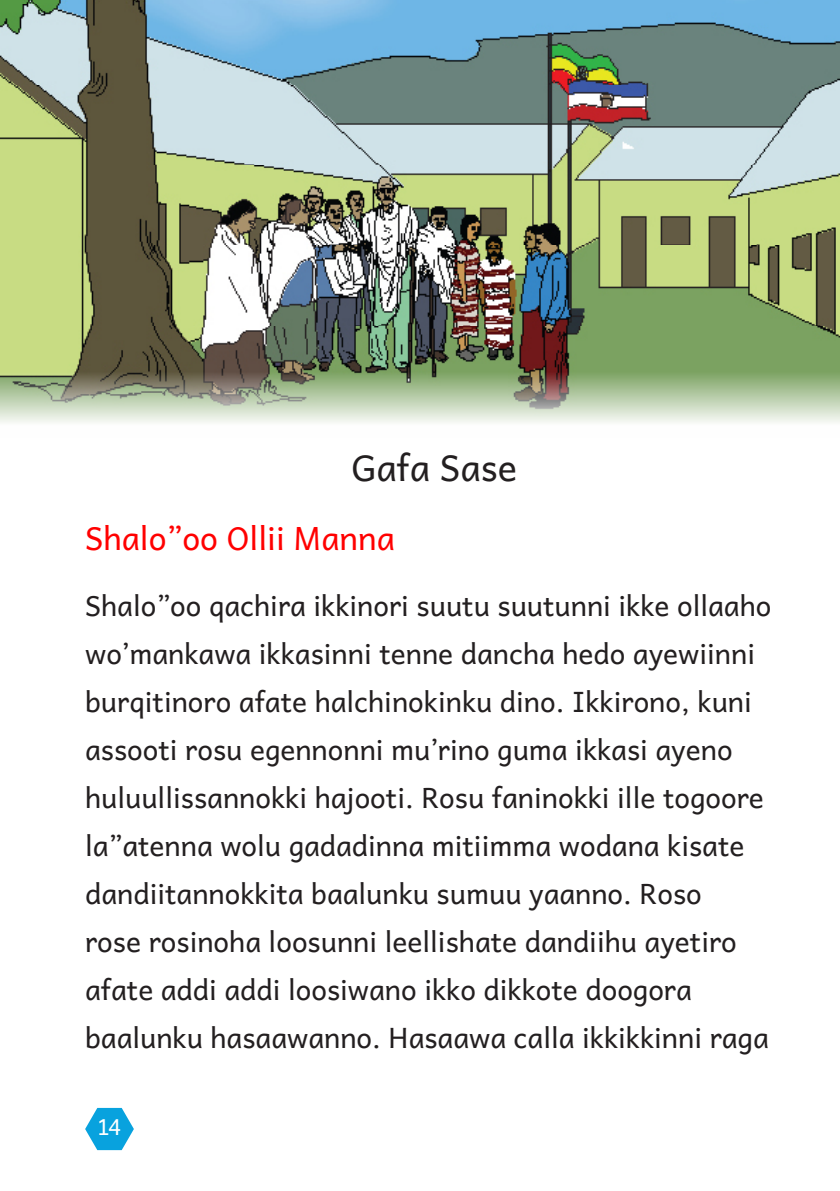
<style>
.page{position:relative;width:840px;height:1191px;background:#fff}
.page>*{position:absolute;margin:0;border:0;box-sizing:border-box;transform-origin:0 0}
.body_text{font:36px "Andika";color:#231f20}
.Sub_Title{font:32px "Andika";color:#f00}
.body_text-2{font:28px/48px "Andika";color:#231f20}
.t1{font:22px "Andika";color:#fff}
</style>
<div class="page">
<svg style="left:85px;top:1108px;width:49px;height:42px"></svg>
<img style="left:0;top:0;width:839px;height:423px">
<p class="body_text" style="left:351px;top:448px;width:167px">Gafa Sase</p>
<p class="Sub_Title" style="left:85px;top:521px;width:311px">Shalo”oo Ollii Manna</p>
<p class="body_text-2" style="left:85px;top:582px;width:687px">Shalo”oo qachira ikkinori suutu suutunni ikke ollaaho wo’mankawa ikkasinni tenne dancha hedo ayewiinni burqitinoro afate halchinokinku dino. Ikkirono, kuni assooti rosu egennonni mu’rino guma ikkasi ayeno huluullissannokki hajooti. Rosu faninokki ille togoore la”atenna wolu gadadinna mitiimma wodana kisate dandiitannokkita baalunku sumuu yaanno. Roso<br>rose rosinoha loosunni leellishate dandiihu ayetiro afate addi addi loosiwano ikko dikkote doogora baalunku hasaawanno. Hasaawa calla ikkikkinni raga</p>
<p class="t1" style="left:97px;top:1114px;width:26px">14</p>
</div>
